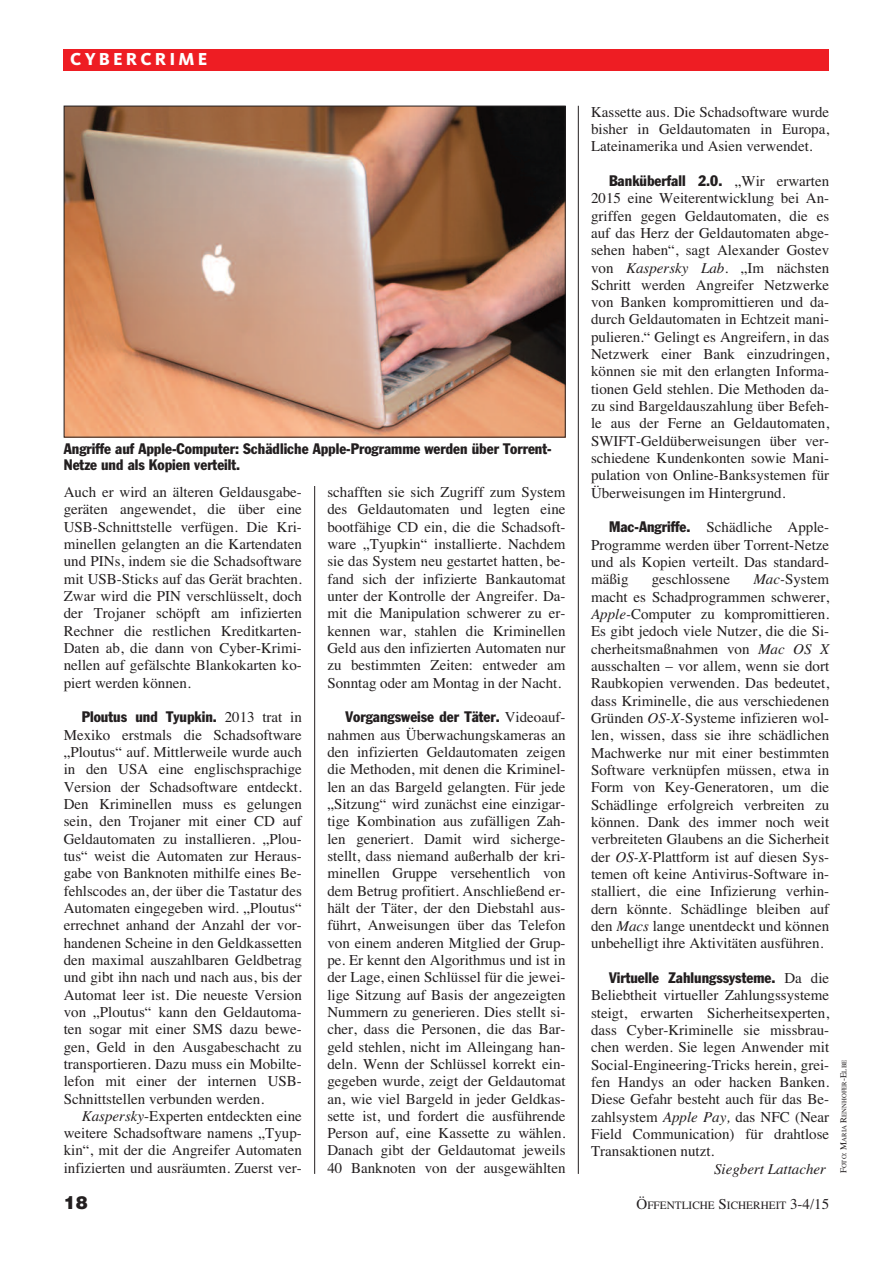
<style>
.page{position:relative;width:893px;height:1263px;background:#fff}
.page>*{position:absolute;margin:0;border:0;box-sizing:border-box;transform-origin:0 0}
.t1{font:800 18px "Kievit";letter-spacing:.175em;color:#fff}
.t2{font:900 18px "Helvetica";color:#231f20}
.t3{font:15px/17.2px "Times";color:#231f20;text-align:justify}
.t4{font:condensed 15px/15.8px "Franklin Gothic";color:#231f20}
.t5{font:italic 15px "Times";color:#231f20}
.t6{font:11.25px "Times";color:#231f20}
.t7{font:6.75px "Times";color:#231f20}
.s1{font-family:"Times";font-stretch:normal}
.s2{font-style:italic}
.s3{font-family:"Franklin Gothic";font-stretch:condensed}
.s4{font-size:15px}
.s5{font-size:9px}
</style>
<div class="page">
<hr style="left:314px;top:483px;width:1px;height:691px;background:#231f20">
<div style="left:64px;top:49px;width:765px;height:21px;background:#ee1d23"></div>
<img style="left:66px;top:108px;width:498px;height:327px">
<hr style="left:578px;top:106px;width:1px;height:1068px;background:#231f20">
<p class="t1" style="left:70px;top:53px;width:139px">CYBERCRIME</p>
<p class="t4" style="left:64px;top:442px;width:489px">Angriffe auf Apple-Computer: Schädliche Apple-Programme werden über Torrent-<br>Netze und als Kopien verteilt.</p>
<p class="t3" style="left:64px;top:483px;width:240px">Auch er wird an älteren Geldausgabe&shy;geräten angewendet, die über eine USB-Schnittstelle verfügen. Die Kri&shy;minellen gelangten an die Kartendaten und PINs, indem sie die Schadsoftware mit USB-Sticks auf das Gerät brachten.<br>Zwar wird die PIN verschlüsselt, doch der Trojaner schöpft am infizierten Rechner die restlichen Kreditkarten-Daten ab, die dann von Cyber-Krimi&shy;nellen auf gefälschte Blankokarten ko&shy;piert werden können.</p>
<p class="t4" style="left:82px;top:710px;width:222px">Ploutus und Tyupkin. <span class="s1">2013 trat in</span></p>
<p class="t3" style="left:64px;top:726px;width:240px">Mexiko erstmals die Schadsoftware „Ploutus“ auf. Mittlerweile wurde auch in den USA eine englischsprachige Version der Schadsoftware entdeckt.<br>Den Kriminellen muss es gelungen sein, den Trojaner mit einer CD auf Geldautomaten zu installieren. „Plou&shy;tus“ weist die Automaten zur Heraus&shy;gabe von Banknoten mithilfe eines Be&shy;fehlscodes an, der über die Tastatur des Automaten eingegeben wird. „Ploutus“ errechnet anhand der Anzahl der vor&shy;handenen Scheine in den Geldkassetten den maximal auszahlbaren Geldbetrag und gibt ihn nach und nach aus, bis der Automat leer ist. Die neueste Version von „Ploutus“ kann den Geldautoma&shy;ten sogar mit einer SMS dazu bewe&shy;gen, Geld in den Ausgabeschacht zu transportieren. Dazu muss ein Mobilte&shy;lefon mit einer der internen USB-Schnittstellen verbunden werden.</p>
<p class="t3" style="left:64px;top:1107px;width:240px;text-indent:18px"><span class="s2">Kaspersky</span>-Experten entdeckten eine weitere Schadsoftware namens „Tyup&shy;kin“, mit der die Angreifer Automaten infizierten und ausräumten. Zuerst ver-</p>
<p class="t3" style="left:327px;top:483px;width:240px">schafften sie sich Zugriff zum System des Geldautomaten und legten eine bootfähige CD ein, die die Schadsoft&shy;ware „Tyupkin“ installierte. Nachdem sie das System neu gestartet hatten, be&shy;fand sich der infizierte Bankautomat unter der Kontrolle der Angreifer. Da&shy;mit die Manipulation schwerer zu er&shy;kennen war, stahlen die Kriminellen Geld aus den infizierten Automaten nur zu bestimmten Zeiten: entweder am Sonntag oder am Montag in der Nacht.</p>
<p class="t4" style="left:345px;top:710px;width:222px">Vorgangsweise der Täter. <span class="s1">Videoauf-</span></p>
<p class="t3" style="left:327px;top:726px;width:240px">nahmen aus Überwachungskameras an den infizierten Geldautomaten zeigen die Methoden, mit denen die Kriminel&shy;len an das Bargeld gelangten. Für jede „Sitzung“ wird zunächst eine einzigar&shy;tige Kombination aus zufälligen Zah&shy;len generiert. Damit wird sicherge&shy;stellt, dass niemand außerhalb der kri&shy;minellen Gruppe versehentlich von dem Betrug profitiert. Anschließend er&shy;hält der Täter, der den Diebstahl aus&shy;führt, Anweisungen über das Telefon von einem anderen Mitglied der Grup&shy;pe. Er kennt den Algorithmus und ist in der Lage, einen Schlüssel für die jewei&shy;lige Sitzung auf Basis der angezeigten Nummern zu generieren. Dies stellt si&shy;cher, dass die Personen, die das Bar&shy;geld stehlen, nicht im Alleingang han&shy;deln. Wenn der Schlüssel korrekt ein&shy;gegeben wurde, zeigt der Geldautomat an, wie viel Bargeld in jeder Geldkas&shy;sette ist, und fordert die ausführende Person auf, eine Kassette zu wählen.<br>Danach gibt der Geldautomat jeweils 40 Banknoten von der ausgewählten</p>
<p class="t3" style="left:591px;top:103px;width:240px">Kassette aus. Die Schadsoftware wurde bisher in Geldautomaten in Europa, Lateinamerika und Asien verwendet.</p>
<p class="t4" style="left:609px;top:174px;width:222px">Banküberfall 2.0. <span class="s1">„Wir erwarten</span></p>
<p class="t3" style="left:591px;top:189px;width:240px">2015 eine Weiterentwicklung bei An&shy;griffen gegen Geldautomaten, die es auf das Herz der Geldautomaten abge&shy;sehen haben“, sagt Alexander Gostev von <span class="s2">Kaspersky Lab.</span> „Im nächsten Schritt werden Angreifer Netzwerke von Banken kompromittieren und da&shy;durch Geldautomaten in Echtzeit mani&shy;pulieren.“ Gelingt es Angreifern, in das Netzwerk einer Bank einzudringen, können sie mit den erlangten Informa&shy;tionen Geld stehlen. Die Methoden da&shy;zu sind Bargeldauszahlung über Befeh&shy;le aus der Ferne an Geldautomaten, SWIFT-Geldüberweisungen über ver&shy;schiedene Kundenkonten sowie Mani&shy;pulation von Online-Banksystemen für Überweisungen im Hintergrund.</p>
<p class="t3" style="left:591px;top:519px;width:240px;text-indent:18px"><span class="s3">Mac-Angriffe.</span> Schädliche Apple-Programme werden über Torrent-Netze und als Kopien verteilt. Das standard&shy;mäßig</p>
<p class="t3" style="left:652px;top:571px;width:80px">geschlossene</p>
<p class="t3" style="left:591px;top:570px;width:240px;text-indent:162px"><span class="s2">Mac-</span>System macht es Schadprogrammen schwerer, <span class="s2">Apple-</span>Computer zu kompromittieren.<br>Es gibt jedoch viele Nutzer, die die Si&shy;cherheitsmaßnahmen von <span class="s2">Mac OS X </span>ausschalten – vor allem, wenn sie dort Raubkopien verwenden. Das bedeutet, dass Kriminelle, die aus verschiedenen Gründen <span class="s2">OS-X-</span>Systeme infizieren wol&shy;len, wissen, dass sie ihre schädlichen Machwerke nur mit einer bestimmten Software verknüpfen müssen, etwa in Form von Key-Generatoren, um die Schädlinge erfolgreich verbreiten zu können. Dank des immer noch weit verbreiteten Glaubens an die Sicherheit der <span class="s2">OS-X-</span>Plattform ist auf diesen Sys&shy;temen oft keine Antivirus-Software in&shy;stalliert, die eine Infizierung verhin&shy;dern könnte. Schädlinge bleiben auf den <span class="s2">Macs</span> lange unentdeckt und können unbehelligt ihre Aktivitäten ausführen.</p>
<p class="t4" style="left:609px;top:971px;width:222px">Virtuelle Zahlungssysteme. <span class="s1">Da die</span></p>
<p class="t3" style="left:591px;top:986px;width:240px">Beliebtheit virtueller Zahlungssysteme steigt, erwarten Sicherheitsexperten, dass Cyber-Kriminelle sie missbrau&shy;chen werden. Sie legen Anwender mit Social-Engineering-Tricks herein, grei&shy;fen Handys an oder hacken Banken.<br>Diese Gefahr besteht auch für das Be&shy;zahlsystem <span class="s2">Apple Pay,</span> das NFC (Near Field Communication) für drahtlose Transaktionen nutzt.</p>
<p class="t5" style="left:714px;top:1159px;width:114px">Siegbert Lattacher</p>
<p class="t2" style="left:64px;top:1192px;width:26px">18</p>
<p class="t6" style="left:636px;top:1198px;width:194px"><span class="s4">Ö</span>FFENTLICHE <span class="s4">S</span>ICHERHEIT <span class="s4">3-4/15</span></p>
<p class="t7" style="left:840px;top:1173px;width:115px;rotate:-90deg"><span class="s5">F</span>OTO<span class="s5">: M</span>ARIA <span class="s5">R</span>ENNHOFER<span class="s5">-E</span>LBE</p>
</div>
